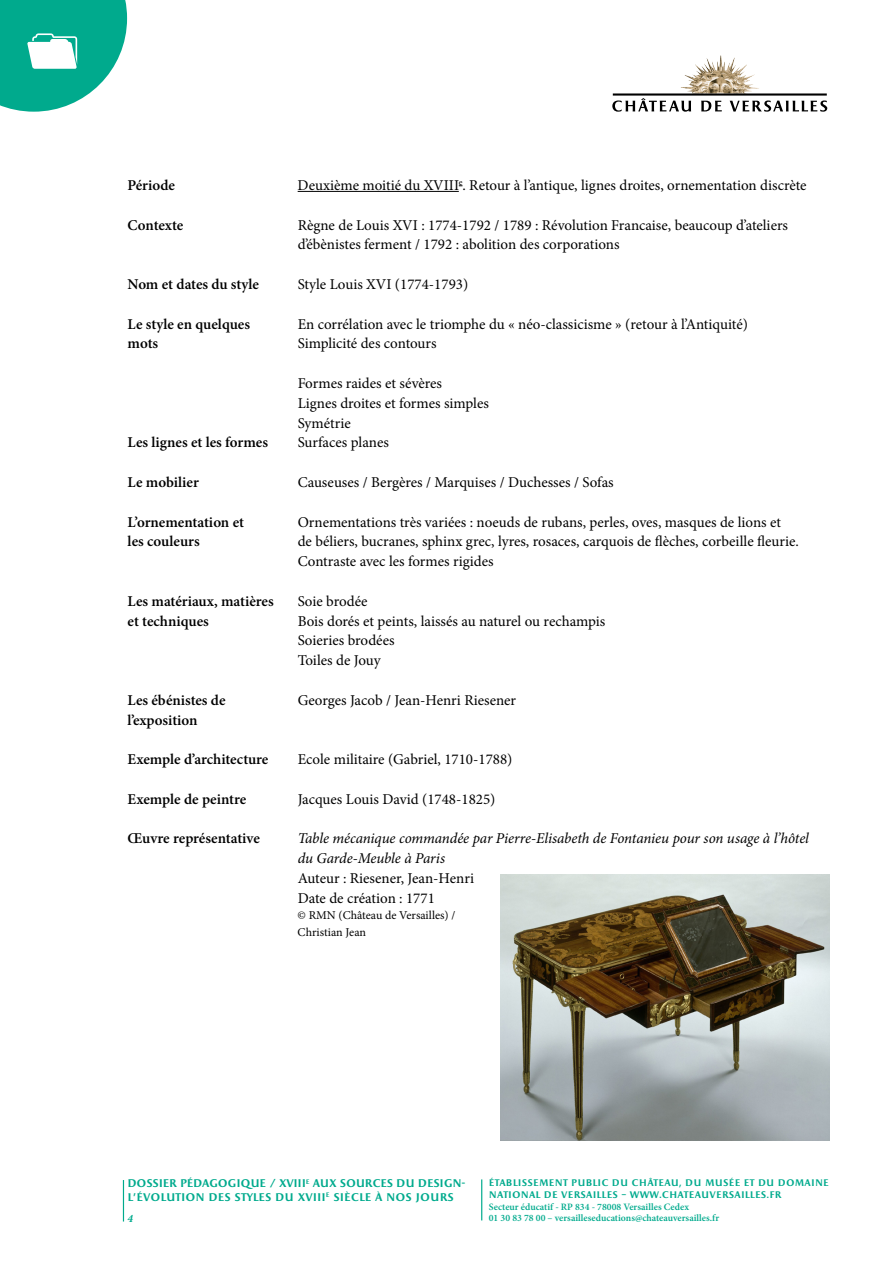
<style>
.page{position:relative;width:893px;height:1263px;background:#fff}
.page>*{position:absolute;margin:0;border:0;box-sizing:border-box;transform-origin:0 0}
.t1{font:15px/19.8px "Minion Pro";color:#000}
.t2{font:600 15px/19.8px "Minion Pro";color:#000}
.t3{font:italic 15px/19.8px "Minion Pro";letter-spacing:-.005em;color:#000}
.t4{font:12px/16.5px "Minion Pro";color:#000}
.t5{font:700 11.25px/13.5px "Apollon";letter-spacing:-.025em;color:#00aa8d}
.t6{font:italic 700 11.25px "Minion Pro";color:#00aa8d}
.t7{font:600 9.75px/11.7px "Minion Pro";color:#00aa8d}
.t8{font:700 9.6px/11.7px "Apollon";letter-spacing:.015em;color:#00aa8d}
</style>
<div class="page">
<img style="left:681px;top:55px;width:78px;height:38px">
<svg style="left:612px;top:93px;width:215px;height:19px"></svg>
<svg style="left:0;top:0;width:127px;height:112px"></svg>
<hr style="left:481px;top:1179px;width:1px;height:41px;background:#00aa8d">
<hr style="left:123px;top:1180px;width:1px;height:41px;background:#00aa8d">
<hr style="left:298px;top:191px;width:161px;height:1px;background:#000">
<img style="left:501px;top:874px;width:328px;height:266px">
<p class="t2" style="left:128px;top:175px;width:49px">Période</p>
<p class="t2" style="left:128px;top:215px;width:57px">Contexte</p>
<p class="t2" style="left:128px;top:274px;width:133px">Nom et dates du style</p>
<p class="t2" style="left:128px;top:314px;width:124px">Le style en quelques mots</p>
<p class="t2" style="left:128px;top:432px;width:142px">Les lignes et les formes</p>
<p class="t2" style="left:128px;top:472px;width:73px">Le mobilier</p>
<p class="t2" style="left:128px;top:512px;width:118px">L’ornementation et les couleurs</p>
<p class="t2" style="left:128px;top:591px;width:148px">Les matériaux, matières et techniques</p>
<p class="t2" style="left:128px;top:690px;width:99px">Les ébénistes de l’exposition</p>
<p class="t2" style="left:128px;top:749px;width:142px">Exemple d’architecture</p>
<p class="t2" style="left:128px;top:789px;width:120px">Exemple de peintre</p>
<p class="t2" style="left:128px;top:828px;width:134px">Œuvre représentative</p>
<p class="t1" style="left:298px;top:175px;width:510px">Deuxième moitié du XVIII<sup>e</sup>. Retour à l’antique, lignes droites, ornementation discrète</p>
<p class="t1" style="left:298px;top:215px;width:492px">Règne de Louis XVI : 1774-1792 / 1789 : Révolution Francaise, beaucoup d’ateliers d’ébènistes ferment / 1792 : abolition des corporations</p>
<p class="t1" style="left:298px;top:274px;width:172px">Style Louis XVI (1774-1793)</p>
<p class="t1" style="left:298px;top:314px;width:452px">En corrélation avec le triomphe du « néo-classicisme » (retour à l’Antiquité)<br>Simplicité des contours</p>
<p class="t1" style="left:298px;top:373px;width:193px">Formes raides et sévères<br>Lignes droites et formes simples<br>Symétrie<br>Surfaces planes</p>
<p class="t1" style="left:298px;top:472px;width:318px">Causeuses / Bergères / Marquises / Duchesses / Sofas</p>
<p class="t1" style="left:298px;top:512px;width:503px">Ornementations très variées : noeuds de rubans, perles, oves, masques de lions et de béliers, bucranes, sphinx grec, lyres, rosaces, carquois de flèches, corbeille fleurie.<br>Contraste avec les formes rigides</p>
<p class="t1" style="left:298px;top:591px;width:309px">Soie brodée<br>Bois dorés et peints, laissés au naturel ou rechampis<br>Soieries brodées<br>Toiles de Jouy</p>
<p class="t1" style="left:298px;top:690px;width:220px">Georges Jacob / Jean-Henri Riesener</p>
<p class="t1" style="left:298px;top:749px;width:216px">Ecole militaire (Gabriel, 1710-1788)</p>
<p class="t1" style="left:298px;top:789px;width:199px">Jacques Louis David (1748-1825)</p>
<p class="t3" style="left:298px;top:829px;width:513px">Table mécanique commandée par Pierre-Elisabeth de Fontanieu pour son usage à l’hôtel du Garde-Meuble à Paris</p>
<p class="t1" style="left:298px;top:868px;width:178px">Auteur : Riesener, Jean-Henri<br>Date de création : 1771</p>
<p class="t4" style="left:298px;top:907px;width:159px">© RMN (Château de Versailles) /<br>Christian Jean</p>
<p class="t5" style="left:128px;top:1177px;width:340px">DOSSIER PÉDAGOGIQUE / XVIII<sup>E</sup> AUX SOURCES DU DESIGN-<br>L’ÉVOLUTION DES STYLES DU XVIII<sup>E</sup> SIÈCLE À NOS JOURS</p>
<p class="t6" style="left:128px;top:1210px;width:7px">4</p>
<p class="t8" style="left:489px;top:1178px;width:342px">ÉTABLISSEMENT PUBLIC DU CHÂTEAU, DU MUSÉE ET DU DOMAINE<br>NATIONAL DE VERSAILLES – WWW.CHATEAUVERSAILLES.FR</p>
<p class="t7" style="left:489px;top:1200px;width:232px">Secteur éducatif - RP 834 - 78008 Versailles Cedex<br>01 30 83 78 00 – versailleseducations@chateauversailles.fr</p>
</div>
